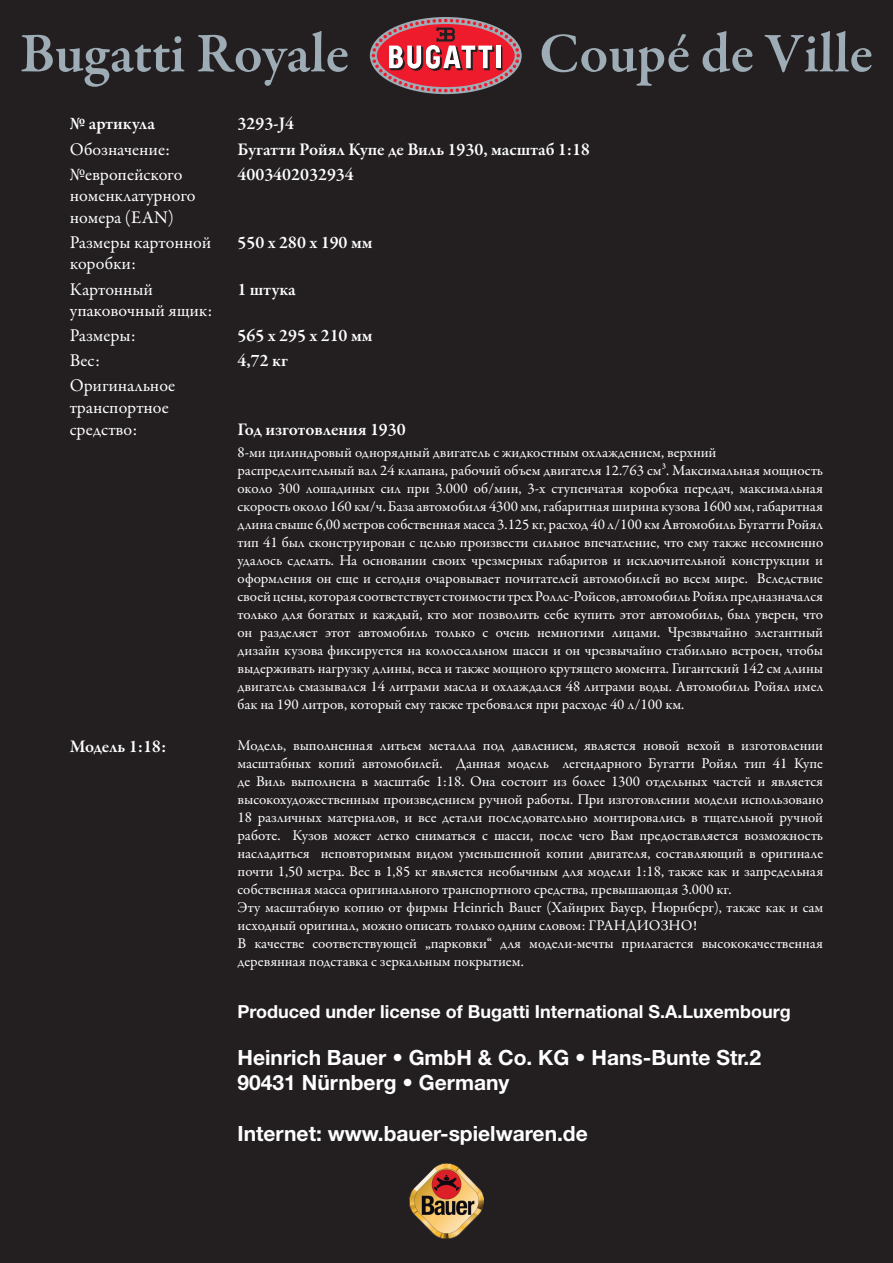
<style>
.page{position:relative;width:893px;height:1263px;background:#231f20}
.page>*{position:absolute;margin:0;border:0;box-sizing:border-box;transform-origin:0 0}
.t1{font:600 57px "Garamond Premr Pro";color:#9dacb5}
.t2{font:700 21px/25.2px "Helvetica Neue";color:#fff}
.t3{font:18px/21.6px "Garamond Premr Pro";color:#fff}
.t4{font:600 18px "Garamond Premr Pro";color:#fff}
.t5{font:700 18px "Helvetica Neue";color:#fff}
.t6{font:15px/18px "Garamond Premr Pro";color:#fff}
</style>
<div class="page">
<svg style="left:370px;top:17px;width:152px;height:77px"></svg>
<img style="left:409px;top:1163px;width:75px;height:75px">
<h1 class="t1" style="left:20px;top:19px;width:331px">Bugatti Royale</h1>
<h1 class="t1" style="left:539px;top:19px;width:336px">Coupé de Ville</h1>
<p class="t4" style="left:70px;top:113px;width:87px">№ артикула</p>
<p class="t4" style="left:238px;top:113px;width:58px">3293-J4</p>
<p class="t3" style="left:70px;top:138px;width:102px">Обозначение:</p>
<p class="t4" style="left:238px;top:138px;width:354px">Бугатти Ройял Купе де Виль 1930, масштаб 1:18</p>
<p class="t3" style="left:70px;top:164px;width:127px">№европейского номенклатурного номера (EAN)</p>
<p class="t4" style="left:238px;top:163px;width:118px">4003402032934</p>
<p class="t3" style="left:70px;top:232px;width:143px">Размеры картонной коробки:</p>
<p class="t4" style="left:238px;top:231px;width:137px">550 x 280 x 190 мм</p>
<p class="t3" style="left:70px;top:278px;width:144px">Картонный упаковочный ящик:</p>
<p class="t4" style="left:238px;top:278px;width:60px">1 штука</p>
<p class="t3" style="left:70px;top:325px;width:67px">Размеры:</p>
<p class="t4" style="left:238px;top:325px;width:137px">565 x 295 x 210 мм</p>
<p class="t3" style="left:70px;top:350px;width:32px">Вес:</p>
<p class="t4" style="left:238px;top:350px;width:52px">4,72 кг</p>
<p class="t3" style="left:70px;top:375px;width:107px">Оригинальное транспортное средство:</p>
<p class="t4" style="left:238px;top:418px;width:170px">Год изготовления 1930</p>
<p class="t6" style="left:238px;top:444px;width:587px">8-ми цилиндровый однорядный двигатель с жидкостным охлаждением, верхний распределительный вал 24 клапана, рабочий объем двигателя 12.763 см³. Максимальная мощность около 300 лошадиных сил при 3.000 об/мин, 3-х ступенчатая коробка передач, максимальная скорость около 160 км/ч. База автомобиля 4300 мм, габаритная ширина кузова 1600 мм, габаритная длина свыше 6,00 метров собственная масса 3.125 кг, расход 40 л/100 км Автомобиль Бугатти Ройял тип 41 был сконструирован с целью произвести сильное впечатление, что ему также несомненно удалось сделать. На основании своих чрезмерных габаритов и исключительной конструкции и оформления он еще и сегодня очаровывает почитателей автомобилей во всем мире. Вследствие своей цены, которая соответствует стоимости трех Роллс-Ройсов, автомобиль Ройял предназначался только для богатых и каждый, кто мог позволить себе купить этот автомобиль, был уверен, что он разделяет этот автомобиль только с очень немногими лицами. Чрезвычайно элегантный дизайн кузова фиксируется на колоссальном шасси и он чрезвычайно стабильно встроен, чтобы выдерживать нагрузку длины, веса и также мощного крутящего момента. Гигантский 142 см длины двигатель смазывался 14 литрами масла и охлаждался 48 литрами воды. Автомобиль Ройял имел бак на 190 литров, который ему также требовался при расходе 40 л/100 км.</p>
<p class="t4" style="left:70px;top:736px;width:98px">Модель 1:18:</p>
<p class="t6" style="left:238px;top:737px;width:587px">Модель, выполненная литьем металла под давлением, является новой вехой в изготовлении масштабных копий автомобилей. Данная модель легендарного Бугатти Ройял тип 41 Купе де Виль выполнена в масштабе 1:18. Она состоит из более 1300 отдельных частей и является высокохудожественным произведением ручной работы. При изготовлении модели использовано 18 различных материалов, и все детали последовательно монтировались в тщательной ручной работе. Кузов может легко сниматься с шасси, после чего Вам предоставляется возможность насладиться неповторимым видом уменьшенной копии двигателя, составляющий в оригинале почти 1,50 метра. Вес в 1,85 кг является необычным для модели 1:18, также как и запредельная собственная масса оригинального транспортного средства, превышающая 3.000 кг.<br>Эту масштабную копию от фирмы Heinrich Bauer (Хайнрих Бауер, Нюрнберг), также как и сам исходный оригинал, можно описать только одним словом: ГРАНДИОЗНО!<br>В качестве соответствующей „парковки“ для модели-мечты прилагается высококачественная деревянная подставка с зеркальным покрытием.</p>
<p class="t5" style="left:238px;top:1001px;width:555px">Produced under license of Bugatti International S.A.Luxembourg</p>
<h2 class="t2" style="left:238px;top:1044px;width:525px">Heinrich Bauer • GmbH &amp; Co. KG • Hans-Bunte Str.2<br>90431 Nürnberg • Germany</h2>
<h2 class="t2" style="left:238px;top:1120px;width:352px">Internet: www.bauer-spielwaren.de</h2>
</div>
